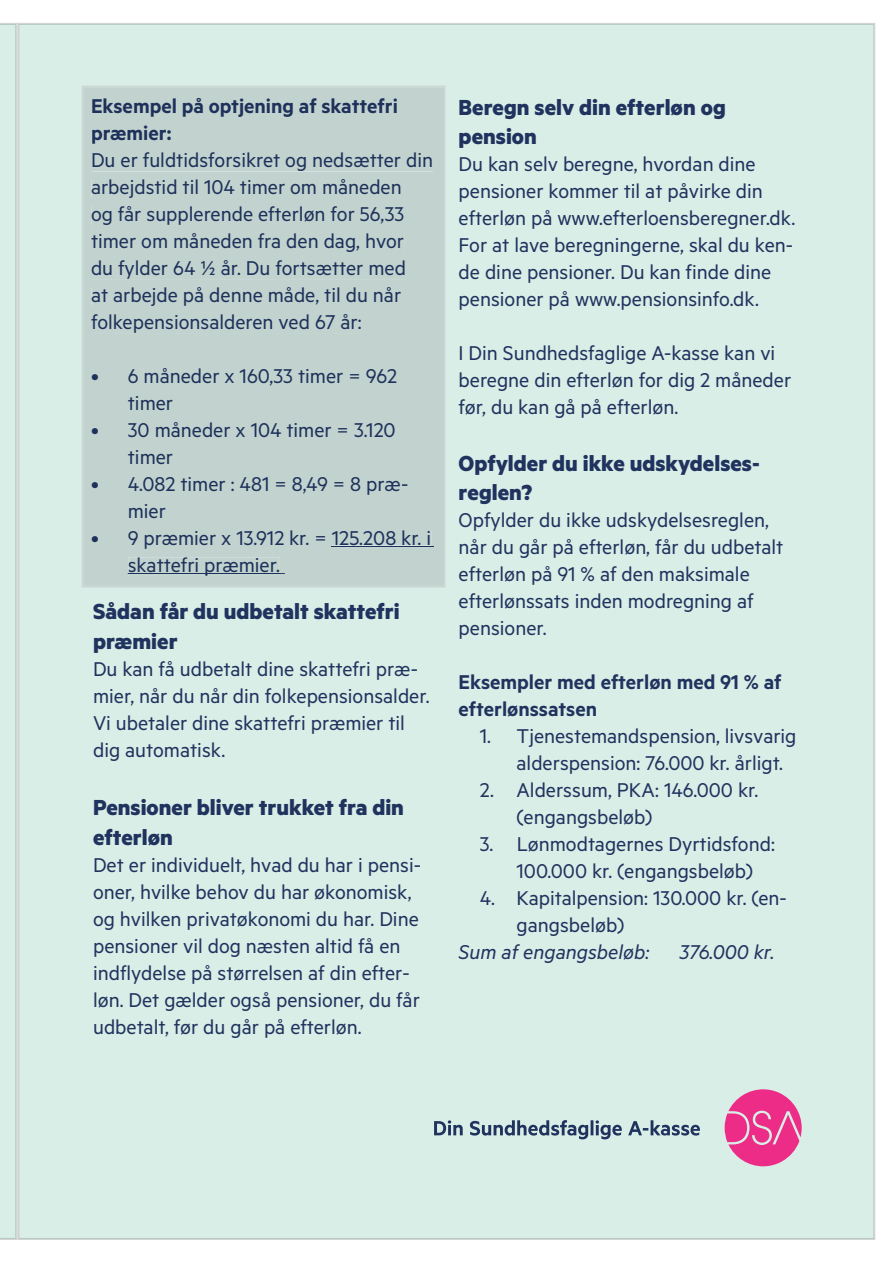
<style>
.page{position:relative;width:893px;height:1263px;background:#fff}
.page>*{position:absolute;margin:0;border:0;box-sizing:border-box;transform-origin:0 0}
.t1{font:700 24.6px/29.4px "Metric";color:#20335f}
.t2{font:22.5px/27px "Metric";color:#20335f}
.t3{font:22.5px/27px "Metric";color:#1e315a}
.t4{font:600 22.5px/27px "Metric";color:#20335f}
.t5{font:600 22.5px/27px "Metric";color:#1e315a}
.t6{font:italic 22.5px "Metric";color:#20335f}
</style>
<div class="page">
<div style="left:18px;top:24px;width:856px;height:1215px;background:#d9eee6"></div>
<svg style="left:434px;top:1120px;width:266px;height:19px;background:#9aafb8"></svg>
<svg style="left:725px;top:1089px;width:77px;height:77px;background:#e665a3"></svg>
<div style="left:82px;top:86px;width:363px;height:501px;background:#c2d3cf"></div>
<svg style="left:0;top:23px;width:17px;height:1217px;background:#d6eae3"></svg>
<p class="t5" style="left:91px;top:94px;width:308px">Eksempel på optjening af skattefri præmier:</p>
<p class="t3" style="left:91px;top:148px;width:343px">Du er fuldtidsforsikret og nedsætter din arbejdstid til 104 timer om måneden<br>og får supplerende efterløn for 56,33 timer om måneden fra den dag, hvor<br>du fylder 64 ½ år. Du fortsætter med<br>at arbejde på denne måde, til du når folkepensionsalderen ved 67 år:</p>
<p class="t3" style="left:128px;top:364px;width:271px;text-indent:-37px">• 6 måneder x 160,33 timer = 962 timer</p>
<p class="t3" style="left:128px;top:418px;width:269px;text-indent:-37px">• 30 måneder x 104 timer = 3.120 timer</p>
<p class="t3" style="left:128px;top:472px;width:282px;text-indent:-37px">• 4.082 timer : 481 = 8,49 = 8 præ&shy;mier</p>
<p class="t3" style="left:128px;top:526px;width:305px;text-indent:-37px">• 9 præmier x 13.912 kr. = 125.208 kr. i skattefri ræmier.</p>
<p class="t3" style="left:204px;top:553px;width:13px">p</p>
<p class="t1" style="left:93px;top:599px;width:308px">Sådan får du udbetalt skattefri præmier</p>
<p class="t2" style="left:93px;top:657px;width:338px">Du kan få udbetalt dine skattefri præ&shy;mier, når du når din folkepensionsalder.<br>Vi ubetaler dine skattefri præmier til dig automatisk.</p>
<p class="t1" style="left:93px;top:795px;width:312px">Pensioner bliver trukket fra din efterløn</p>
<p class="t2" style="left:93px;top:853px;width:329px">Det er individuelt, hvad du har i pensi&shy;oner, hvilke behov du har økonomisk, og hvilken privatøkonomi du har. Dine pensioner vil dog næsten altid få en indflydelse på størrelsen af din efter&shy;løn. Det gælder også pensioner, du får udbetalt, før du går på efterløn.</p>
<p class="t1" style="left:459px;top:94px;width:269px">Beregn selv din efterløn og pension</p>
<p class="t2" style="left:459px;top:152px;width:338px">Du kan selv beregne, hvordan dine pensioner kommer til at påvirke din efterløn på www.efterloensberegner.dk.<br>For at lave beregningerne, skal du ken&shy;de dine pensioner. Du kan finde dine pensioner på www.pensionsinfo.dk.</p>
<p class="t2" style="left:459px;top:341px;width:334px">I Din Sundhedsfaglige A-kasse kan vi beregne din efterløn for dig 2 måneder før, du kan gå på efterløn.</p>
<p class="t1" style="left:459px;top:450px;width:302px">Opfylder du ikke udskydelses&shy;reglen?</p>
<p class="t2" style="left:459px;top:508px;width:326px">Opfylder du ikke udskydelsesreglen, når du går på efterløn, får du udbetalt efterløn på 91 % af den maksimale efterlønssats inden modregning af pensioner.</p>
<p class="t4" style="left:459px;top:670px;width:324px">Eksempler med efterløn med 91 % af efterlønssatsen</p>
<p class="t2" style="left:516px;top:724px;width:281px;text-indent:-37px">1. Tjenestemandspension, livsvarig alderspension: 76.000 kr. årligt.</p>
<p class="t2" style="left:516px;top:778px;width:243px;text-indent:-37px">2. Alderssum, PKA: 146.000 kr. (engangsbeløb)</p>
<p class="t2" style="left:516px;top:832px;width:260px;text-indent:-37px">3. Lønmodtagernes Dyrtidsfond:<br>100.000 kr. (engangsbeløb)</p>
<p class="t2" style="left:516px;top:886px;width:272px;text-indent:-37px">4. Kapitalpension: 130.000 kr. (en&shy;gangsbeløb)</p>
<p class="t6" style="left:459px;top:938px;width:192px">Sum af engangsbeløb:</p>
<p class="t6" style="left:679px;top:938px;width:96px">376.000 kr.</p>
</div>
